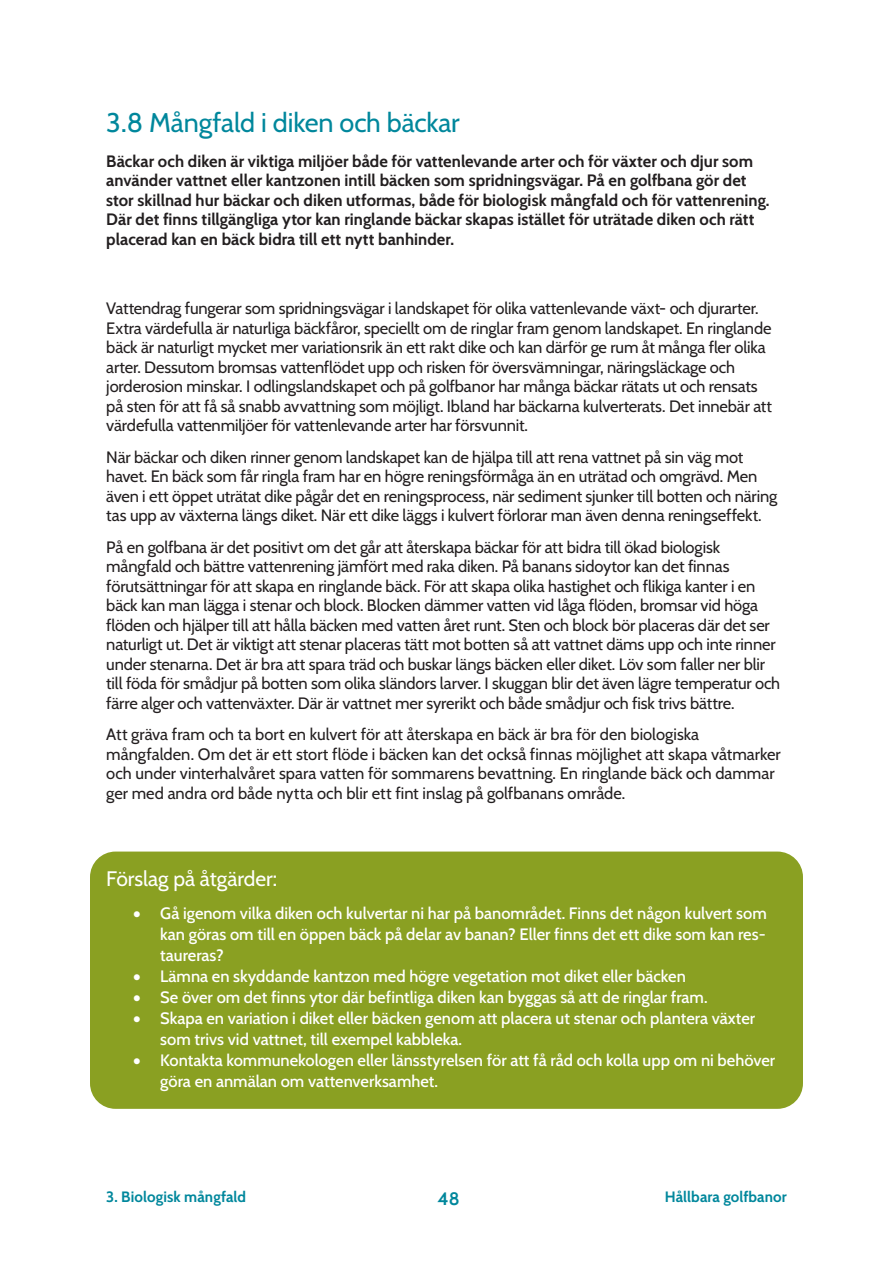
<style>
.page{position:relative;width:893px;height:1263px;background:#fff}
.page>*{position:absolute;margin:0;border:0;box-sizing:border-box;transform-origin:0 0}
.t1{font:27px "Cabin";letter-spacing:-.005em;color:#00879c}
.t2{font:21px "Cabin";color:#fff}
.t3{font:700 18px "Cabin";color:#00879c}
.Brödtext{font:16.5px/19.5px "Cabin";letter-spacing:-.01em;color:#231f20}
.List_Paragraph{font:500 16.5px/21px "Cabin";color:#fff}
.Underrubrik-ingress{font:700 16.5px/19.5px "Cabin";color:#231f20}
.t4{font:700 15px "Cabin";letter-spacing:.005em;color:#00879c}
</style>
<div class="page">
<div style="left:90px;top:851px;width:713px;height:258px;background:#8aa022;border-radius:26px"></div>
<p class="t1" style="left:106px;top:102px;width:355px">3.8 Mångfald i diken och bäckar</p>
<p class="Underrubrik-ingress" style="left:106px;top:150px;width:665px">Bäckar och diken är viktiga miljöer både för vattenlevande arter och för växter och djur som använder vattnet eller kantzonen intill bäcken som spridningsvägar. På en golfbana gör det stor skillnad hur bäckar och diken utformas, både för biologisk mångfald och för vattenrening.<br>Där det finns tillgängliga ytor kan ringlande bäckar skapas istället för uträtade diken och rätt placerad kan en bäck bidra till ett nytt banhinder.</p>
<p class="Brödtext" style="left:106px;top:298px;width:667px">Vattendrag fungerar som spridningsvägar i landskapet för olika vattenlevande växt- och djurarter.<br>Extra värdefulla är naturliga bäckfåror, speciellt om de ringlar fram genom landskapet. En ringlande bäck är naturligt mycket mer variationsrik än ett rakt dike och kan därför ge rum åt många fler olika arter. Dessutom bromsas vattenflödet upp och risken för översvämningar, näringsläckage och jorderosion minskar. I odlingslandskapet och på golfbanor har många bäckar rätats ut och rensats på sten för att få så snabb avvattning som möjligt. Ibland har bäckarna kulverterats. Det innebär att värdefulla vattenmiljöer för vattenlevande arter har försvunnit.</p>
<p class="Brödtext" style="left:106px;top:446px;width:672px">När bäckar och diken rinner genom landskapet kan de hjälpa till att rena vattnet på sin väg mot havet. En bäck som får ringla fram har en högre reningsförmåga än en uträtad och omgrävd. Men även i ett öppet uträtat dike pågår det en reningsprocess, när sediment sjunker till botten och näring tas upp av växterna längs diket. När ett dike läggs i kulvert förlorar man även denna reningseffekt.</p>
<p class="Brödtext" style="left:106px;top:536px;width:675px">På en golfbana är det positivt om det går att återskapa bäckar för att bidra till ökad biologisk mångfald och bättre vattenrening jämfört med raka diken. På banans sidoytor kan det finnas förutsättningar för att skapa en ringlande bäck. För att skapa olika hastighet och flikiga kanter i en bäck kan man lägga i stenar och block. Blocken dämmer vatten vid låga flöden, bromsar vid höga flöden och hjälper till att hålla bäcken med vatten året runt. Sten och block bör placeras där det ser naturligt ut. Det är viktigt att stenar placeras tätt mot botten så att vattnet däms upp och inte rinner under stenarna. Det är bra att spara träd och buskar längs bäcken eller diket. Löv som faller ner blir till föda för smådjur på botten som olika sländors larver. I skuggan blir det även lägre temperatur och färre alger och vattenväxter. Där är vattnet mer syrerikt och både smådjur och fisk trivs bättre.</p>
<p class="Brödtext" style="left:106px;top:724px;width:676px">Att gräva fram och ta bort en kulvert för att återskapa en bäck är bra för den biologiska mångfalden. Om det är ett stort flöde i bäcken kan det också finnas möjlighet att skapa våtmarker och under vinterhalvåret spara vatten för sommarens bevattning. En ringlande bäck och dammar ger med andra ord både nytta och blir ett fint inslag på golfbanans område.</p>
<p class="t2" style="left:106px;top:862px;width:172px">Förslag på åtgärder:</p>
<p class="List_Paragraph" style="left:160px;top:902px;width:608px;text-align:justify;text-indent:-27px">• Gå igenom vilka diken och kulvertar ni har på banområdet. Finns det någon kulvert som kan göras om till en öppen bäck på delar av banan? Eller finns det ett dike som kan res&shy;taureras?</p>
<p class="List_Paragraph" style="left:133px;top:965px;width:554px">• Lämna en skyddande kantzon med högre vegetation mot diket eller bäcken</p>
<p class="List_Paragraph" style="left:133px;top:986px;width:576px">• Se över om det finns ytor där befintliga diken kan byggas så att de ringlar fram.</p>
<p class="List_Paragraph" style="left:160px;top:1007px;width:596px;text-indent:-27px">• Skapa en variation i diket eller bäcken genom att placera ut stenar och plantera växter som trivs vid vattnet, till exempel kabbleka.</p>
<p class="List_Paragraph" style="left:160px;top:1049px;width:616px;text-indent:-27px">• Kontakta kommunekologen eller länsstyrelsen för att få råd och kolla upp om ni behöver göra en anmälan om vattenverksamhet.</p>
<p class="t4" style="left:106px;top:1184px;width:141px">3. Biologisk mångfald</p>
<p class="t4" style="left:665px;top:1184px;width:123px">Hållbara golfbanor</p>
<p class="t3" style="left:437px;top:1184px;width:24px">48</p>
</div>
